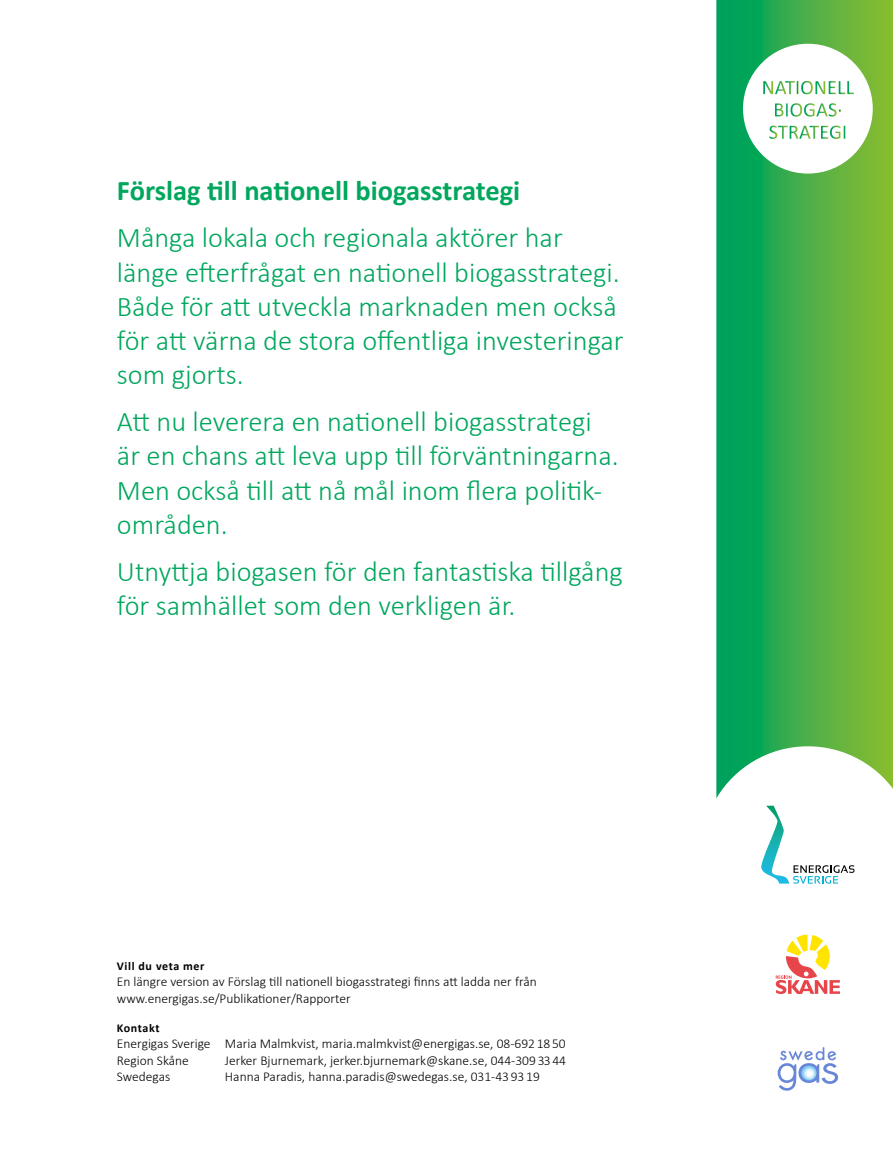
<style>
.page{position:relative;width:893px;height:1149px;background:#fff}
.page>*{position:absolute;margin:0;border:0;box-sizing:border-box;transform-origin:0 0}
.t1{font:300 28.5px/34.2px "Calibri";color:#00a75d}
.t2{font:700 28.5px "Calibri";color:#00a75d}
.t3{font:300 13.5px/16.5px "Calibri";color:#000}
.t4{font:700 12px "Calibri";letter-spacing:.05em;color:#000}
</style>
<div class="page">
<svg style="left:716px;top:0;width:177px;height:746px"></svg>
<svg style="left:777px;top:1047px;width:61px;height:43px"></svg>
<svg style="left:716px;top:746px;width:177px;height:247px"></svg>
<div style="left:743px;top:44px;width:130px;height:129px;background:#fff;border-radius:50%"></div>
<svg style="left:763px;top:81px;width:91px;height:13px"></svg>
<svg style="left:775px;top:103px;width:66px;height:14px"></svg>
<svg style="left:769px;top:125px;width:76px;height:14px"></svg>
<p class="t2" style="left:117px;top:172px;width:405px">Förslag till nationell biogasstrategi</p>
<p class="t1" style="left:117px;top:219px;width:508px">Många lokala och regionala aktörer har länge efterfrågat en nationell biogasstrategi.<br>Både för att utveckla marknaden men också för att värna de stora offentliga investeringar som gjorts.</p>
<p class="t1" style="left:117px;top:403px;width:503px">Att nu leverera en nationell biogasstrategi är en chans att leva upp till förväntningarna.<br>Men också till att nå mål inom flera politik&shy;områden.</p>
<p class="t1" style="left:117px;top:553px;width:507px">Utnyttja biogasen för den fantastiska tillgång för samhället som den verkligen är.</p>
<p class="t4" style="left:117px;top:957px;width:89px">Vill du veta mer</p>
<p class="t3" style="left:117px;top:972px;width:421px">En längre version av Förslag till nationell biogasstrategi finns att ladda ner från www.energigas.se/Publikationer/Rapporter</p>
<p class="t4" style="left:117px;top:1019px;width:44px">Kontakt</p>
<p class="t3" style="left:117px;top:1034px;width:450px">Energigas Sverige Maria Malmkvist, maria.malmkvist@energigas.se, 08-692 18 50<br>Region Skåne</p>
<p class="t3" style="left:225px;top:1050px;width:343px">Jerker Bjurnemark, jerker.bjurnemark@skane.se, 044-309 33 44</p>
<p class="t3" style="left:117px;top:1067px;width:55px">Swedegas</p>
<p class="t3" style="left:225px;top:1067px;width:316px">Hanna Paradis, hanna.paradis@swedegas.se, 031-43 93 19</p>
</div>
